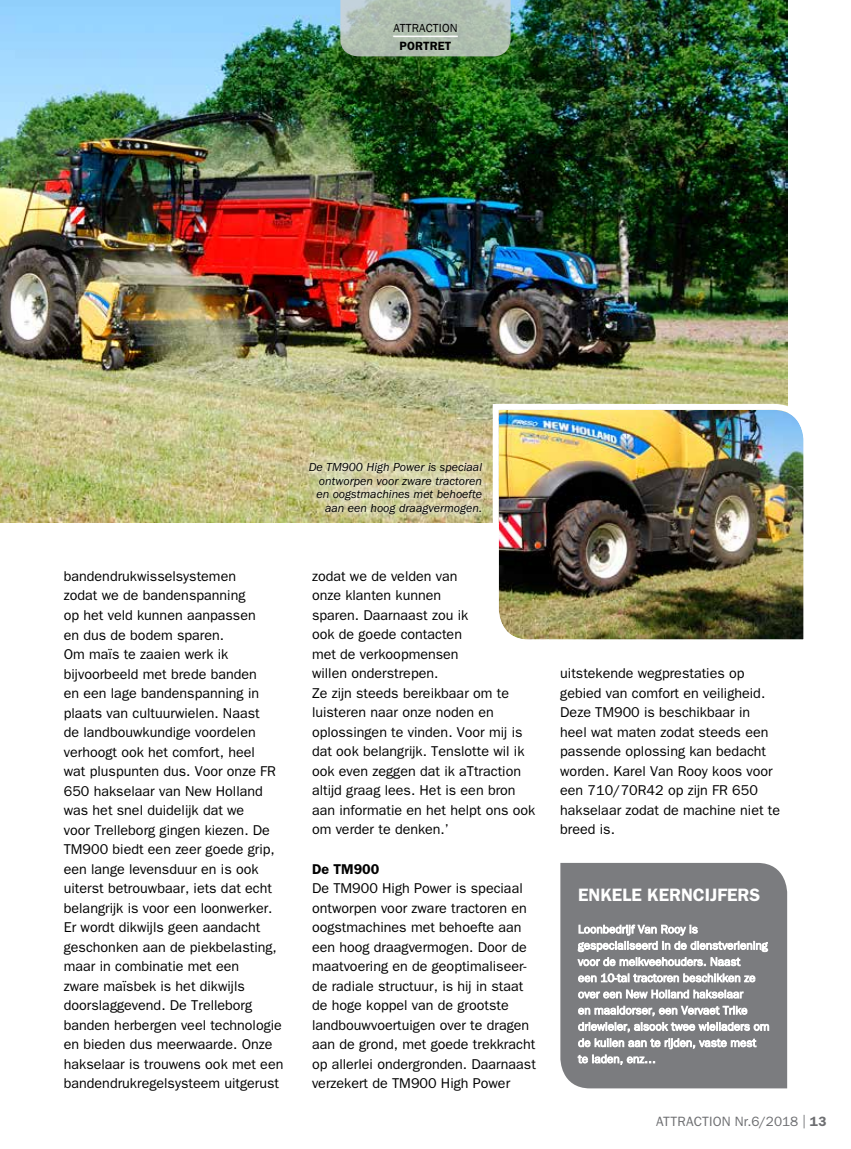
<style>
.page{position:relative;width:851px;height:1149px;background:#fff}
.page>*{position:absolute;margin:0;border:0;box-sizing:border-box;transform-origin:0 0}
.t1{font:600 18px "ITC Franklin Gothic Std";color:#fff}
.t2{font:14.25px/19.5px "ITC Franklin Gothic Std";color:#000}
.t3{font:600 14.25px "ITC Franklin Gothic Std";color:#000}
.t4{font:13.5px "ITC Franklin Gothic Std";letter-spacing:.01em;color:#6d6e71}
.t5{font:italic 12px/13.5px "ITC Franklin Gothic Std";color:#000;text-align:right}
.t6{font:12px "Franklin Gothic";letter-spacing:.01em;color:#000}
.t7{font:600 12px "ITC Franklin Gothic Std";letter-spacing:.01em;color:#000}
.t8{font:11.7px "ITC Franklin Gothic Std";color:#fff}
.s1{font-weight:600}
</style>
<div class="page">
<img style="left:0;top:0;width:787px;height:522px">
<div style="left:560px;top:862px;width:227px;height:225px;background:#7b7c7f"></div>
<svg style="left:340px;top:0;width:170px;height:56px;background:#aebeb0"></svg>
<hr style="left:393px;top:36px;width:64px;height:1px;background:#fff">
<svg style="left:578px;top:924px;width:189px;height:27px"></svg>
<svg style="left:577px;top:957px;width:163px;height:8px"></svg>
<svg style="left:578px;top:973px;width:177px;height:8px"></svg>
<svg style="left:578px;top:989px;width:165px;height:8px"></svg>
<svg style="left:578px;top:1005px;width:169px;height:10px"></svg>
<svg style="left:578px;top:1021px;width:190px;height:10px"></svg>
<svg style="left:578px;top:1038px;width:178px;height:10px"></svg>
<svg style="left:578px;top:1054px;width:76px;height:10px"></svg>
<svg style="left:301px;top:453px;width:188px;height:70px;background:#d2cda0"></svg>
<img style="left:489px;top:401px;width:315px;height:239px">
<p class="t6" style="left:393px;top:20px;width:66px">ATTRACTION</p>
<p class="t7" style="left:399px;top:39px;width:53px">PORTRET</p>
<p class="t5" style="left:309px;top:460px;width:175px">De TM900 High Power is speciaal ontworpen voor zware tractoren en oogstmachines met behoefte aan een hoog draagvermogen.</p>
<p class="t2" style="left:64px;top:566px;width:221px">bandendrukwisselsystemen<br>zodat we de bandenspanning<br>op het veld kunnen aanpassen<br>en dus de bodem sparen.<br>Om maïs te zaaien werk ik bijvoorbeeld met brede banden<br>en een lage bandenspanning in plaats van cultuurwielen. Naast<br>de landbouwkundige voordelen verhoogt ook het comfort, heel<br>wat pluspunten dus. Voor onze FR<br>650 hakselaar van New Holland was het snel duidelijk dat we<br>voor Trelleborg gingen kiezen. De<br>TM900 biedt een zeer goede grip, een lange levensduur en is ook uiterst betrouwbaar, iets dat echt belangrijk is voor een loonwerker.<br>Er wordt dikwijls geen aandacht geschonken aan de piekbelasting, maar in combinatie met een<br>zware maïsbek is het dikwijls doorslaggevend. De Trelleborg banden herbergen veel technologie en bieden dus meerwaarde. Onze hakselaar is trouwens ook met een bandendrukregelsysteem uitgerust</p>
<p class="t2" style="left:312px;top:566px;width:225px">zodat we de velden van<br>onze klanten kunnen<br>sparen. Daarnaast zou ik<br>ook de goede contacten<br>met de verkoopmensen<br>willen onderstrepen.<br>Ze zijn steeds bereikbaar om te luisteren naar onze noden en oplossingen te vinden. Voor mij is dat ook belangrijk. Tenslotte wil ik ook even zeggen dat ik aTtraction altijd graag lees. Het is een bron aan informatie en het helpt ons ook om verder te denken.’</p>
<p class="t3" style="left:312px;top:859px;width:69px">De TM900</p>
<p class="t2" style="left:312px;top:878px;width:225px">De TM900 High Power is speciaal ontworpen voor zware tractoren en oogstmachines met behoefte aan een hoog draagvermogen. Door de maatvoering en de geoptimaliseer&shy;de radiale structuur, is hij in staat de hoge koppel van de grootste landbouwvoertuigen over te dragen aan de grond, met goede trekkracht op allerlei ondergronden. Daarnaast verzekert de TM900 High Power</p>
<p class="t2" style="left:560px;top:663px;width:221px">uitstekende wegprestaties op gebied van comfort en veiligheid.<br>Deze TM900 is beschikbaar in heel wat maten zodat steeds een passende oplossing kan bedacht worden. Karel Van Rooy koos voor een 710/70R42 op zijn FR 650 hakselaar zodat de machine niet te breed is.</p>
<p class="t1" style="left:578px;top:883px;width:184px">ENKELE KERNCIJFERS</p>
<p class="t8" style="left:578px;top:1019px;width:193px">driewieler, alsook twee wielladers om</p>
<p class="t4" style="left:656px;top:1113px;width:172px">ATTRACTION Nr.6/2018 | <span class="s1">13</span></p>
</div>
